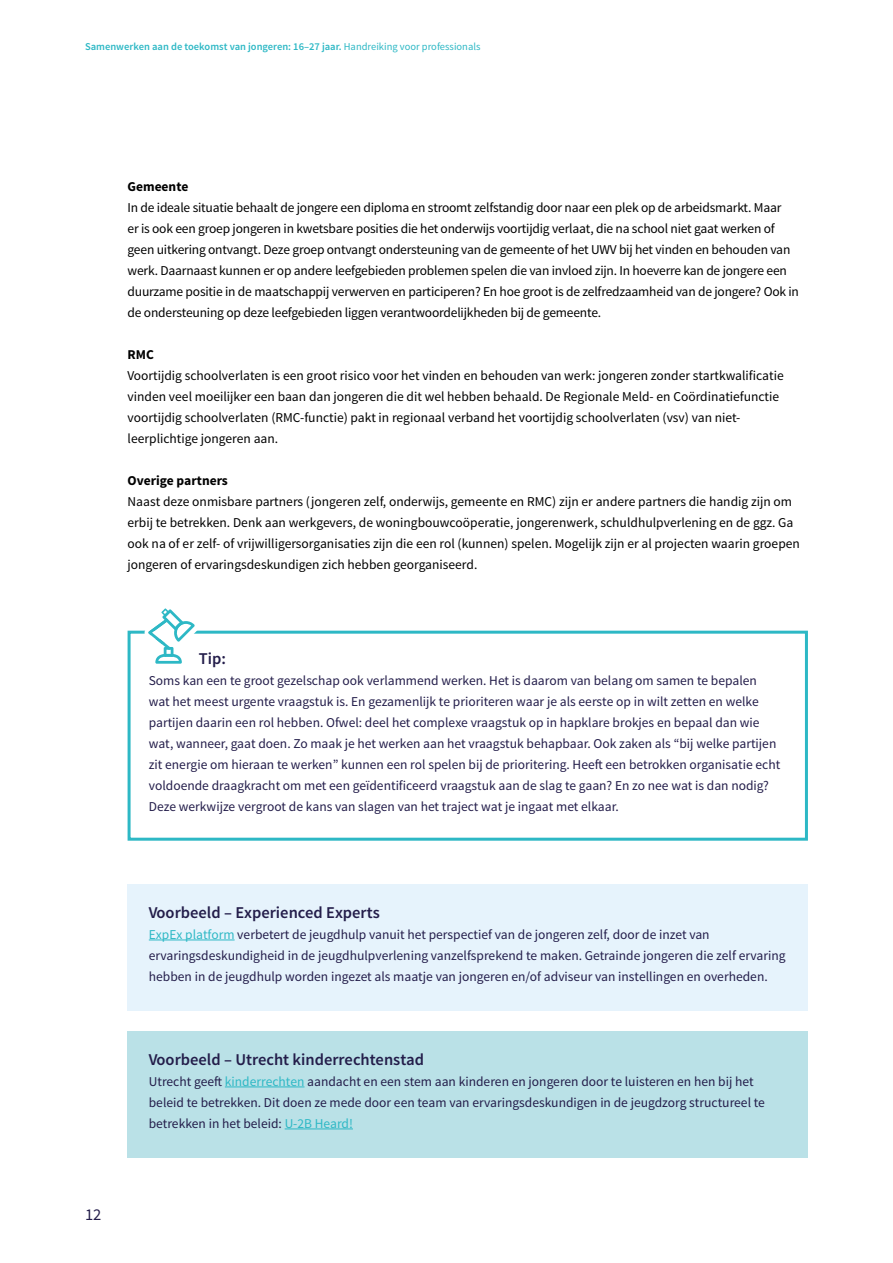
<style>
.page{position:relative;width:893px;height:1263px;background:#fff}
.page>*{position:absolute;margin:0;border:0;box-sizing:border-box;transform-origin:0 0}
.t1{font:600 16.5px "Source Sans Pro";color:#231d4a}
.t2{font:16.5px "Source Sans Pro";color:#231d4a}
.t3{font:13.5px/21px "Source Sans Pro";letter-spacing:-.01em;color:#000}
.t4{font:13.5px/21px "Source Sans Pro";color:#231d4a}
.t5{font:700 13.5px "Source Sans Pro";color:#000}
.t6{font:600 10.5px "Source Sans Pro";color:#2db8c5}
.s1{font-weight:400}
.s2{color:#2db8c5}
</style>
<div class="page">
<div style="left:128px;top:884px;width:680px;height:126px;background:#e6f3fc"></div>
<hr style="left:149px;top:940px;width:86px;height:1px;background:#2db8c5">
<div style="left:128px;top:1031px;width:680px;height:126px;background:#bae1e7"></div>
<hr style="left:225px;top:1086px;width:79px;height:1px;background:#2db8c5">
<hr style="left:285px;top:1128px;width:68px;height:1px;background:#2db8c5">
<div style="left:128px;top:631px;width:680px;height:210px;border:3px solid #2db8c5"></div>
<svg style="left:142px;top:608px;width:60px;height:56px"></svg>
<p class="t6" style="left:85px;top:40px;width:397px">Samenwerken aan de toekomst van jongeren: 16–27 jaar. <span class="s1">Handreiking voor professionals</span></p>
<p class="t5" style="left:128px;top:178px;width:62px">Gemeente</p>
<p class="t3" style="left:128px;top:197px;width:673px">In de ideale situatie behaalt de jongere een diploma en stroomt zelfstandig door naar een plek op de arbeidsmarkt. Maar<br>er is ook een groep jongeren in kwetsbare posities die het onderwijs voortijdig verlaat, die na school niet gaat werken of geen uitkering ontvangt. Deze groep ontvangt ondersteuning van de gemeente of het UWV bij het vinden en behouden van werk. Daarnaast kunnen er op andere leefgebieden problemen spelen die van invloed zijn. In hoeverre kan de jongere een duurzame positie in de maatschappij verwerven en participeren? En hoe groot is de zelfredzaamheid van de jongere? Ook in de ondersteuning op deze leefgebieden liggen verantwoordelijkheden bij de gemeente.</p>
<p class="t5" style="left:128px;top:346px;width:28px">RMC</p>
<p class="t3" style="left:128px;top:365px;width:658px">Voortijdig schoolverlaten is een groot risico voor het vinden en behouden van werk: jongeren zonder startkwalificatie vinden veel moeilijker een baan dan jongeren die dit wel hebben behaald. De Regionale Meld- en Coördinatiefunctie voortijdig schoolverlaten (RMC-functie) pakt in regionaal verband het voortijdig schoolverlaten (vsv) van niet&shy;leerplichtige jongeren aan.</p>
<p class="t5" style="left:128px;top:472px;width:102px">Overige partners</p>
<p class="t3" style="left:128px;top:491px;width:674px">Naast deze onmisbare partners (jongeren zelf, onderwijs, gemeente en RMC) zijn er andere partners die handig zijn om erbij te betrekken. Denk aan werkgevers, de woningbouwcoöperatie, jongerenwerk, schuldhulpverlening en de ggz. Ga ook na of er zelf- of vrijwilligersorganisaties zijn die een rol (kunnen) spelen. Mogelijk zijn er al projecten waarin groepen jongeren of ervaringsdeskundigen zich hebben georganiseerd.</p>
<p class="t1" style="left:199px;top:648px;width:29px">Tip:</p>
<p class="t4" style="left:149px;top:670px;width:633px">Soms kan een te groot gezelschap ook verlammend werken. Het is daarom van belang om samen te bepalen wat het meest urgente vraagstuk is. En gezamenlijk te prioriteren waar je als eerste op in wilt zetten en welke partijen daarin een rol hebben. Ofwel: deel het complexe vraagstuk op in hapklare brokjes en bepaal dan wie wat, wanneer, gaat doen. Zo maak je het werken aan het vraagstuk behapbaar. Ook zaken als “bij welke partijen zit energie om hieraan te werken” kunnen een rol spelen bij de prioritering. Heeft een betrokken organisatie echt voldoende draagkracht om met een geïdentificeerd vraagstuk aan de slag te gaan? En zo nee wat is dan nodig?<br>Deze werkwijze vergroot de kans van slagen van het traject wat je ingaat met elkaar.</p>
<p class="t1" style="left:149px;top:902px;width:233px">Voorbeeld – Experienced Experts</p>
<p class="t4" style="left:149px;top:924px;width:638px"><span class="s2">ExpEx platform</span> verbetert de jeugdhulp vanuit het perspectief van de jongeren zelf, door de inzet van ervaringsdeskundigheid in de jeugdhulpverlening vanzelfsprekend te maken. Getrainde jongeren die zelf ervaring hebben in de jeugdhulp worden ingezet als maatje van jongeren en/of adviseur van instellingen en overheden.</p>
<p class="t2" style="left:85px;top:1205px;width:18px">12</p>
<p class="t1" style="left:149px;top:1049px;width:277px">Voorbeeld – Utrecht kinderrechtenstad</p>
<p class="t4" style="left:149px;top:1071px;width:618px">Utrecht geeft <span class="s2">kinderrechten</span> aandacht en een stem aan kinderen en jongeren door te luisteren en hen bij het beleid te betrekken. Dit doen ze mede door een team van ervaringsdeskundigen in de jeugdzorg structureel te betrekken in het beleid: <span class="s2">U-2B Heard!</span></p>
</div>
